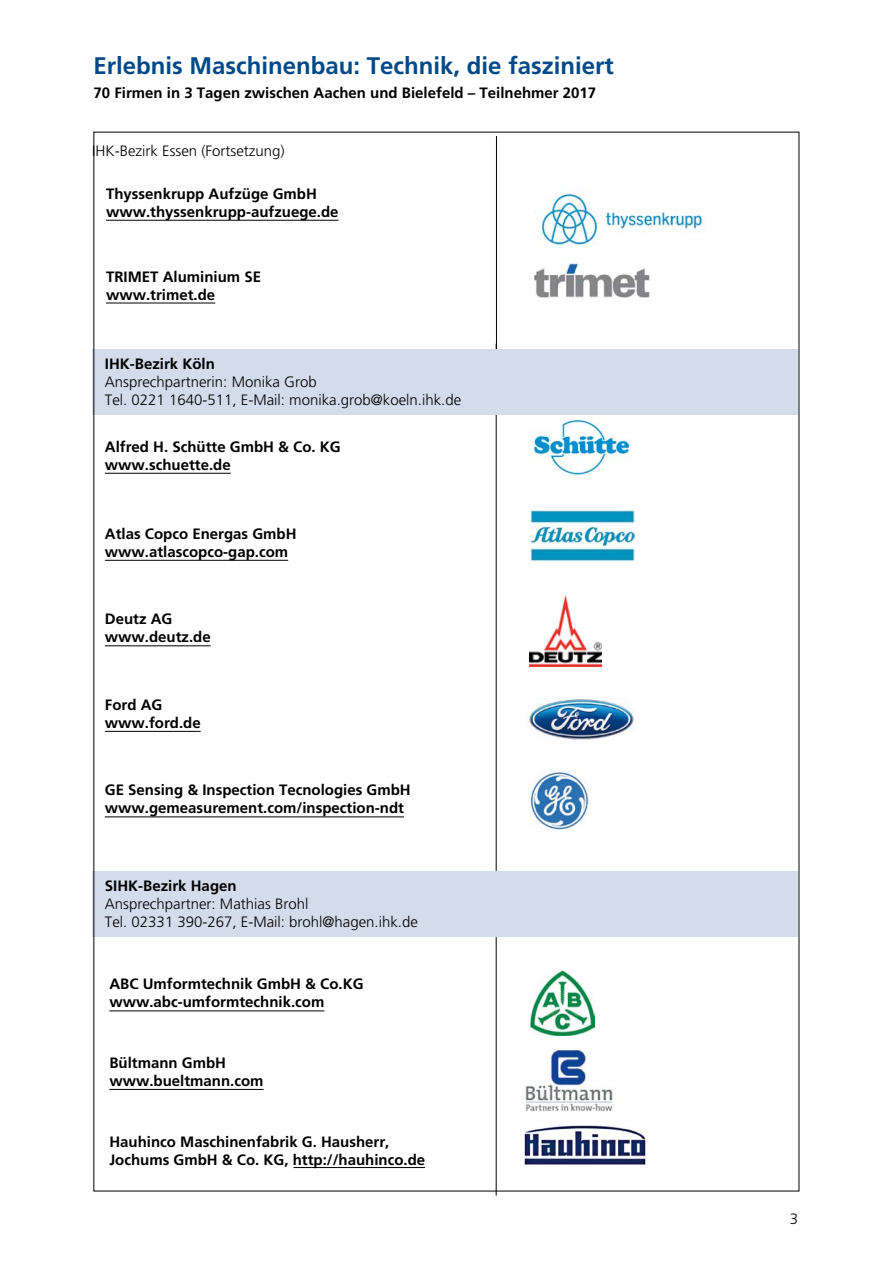
<style>
.page{position:relative;width:893px;height:1263px;background:#fff}
.page>*{position:absolute;margin:0;border:0;box-sizing:border-box;transform-origin:0 0}
.t1{font:700 24px "Frutiger";color:#004988}
.t2{font:700 15px/18px "Frutiger";color:#000}
.t3{font:300 15px/18px "Frutiger";color:#000}
</style>
<div class="page">
<hr style="left:496px;top:136px;width:1px;height:223px;background:#000">
<img style="left:541px;top:187px;width:162px;height:58px">
<img style="left:534px;top:264px;width:116px;height:34px">
<hr style="left:106px;top:220px;width:233px;height:1px;background:#000">
<hr style="left:106px;top:303px;width:109px;height:1px;background:#000">
<hr style="left:496px;top:344px;width:1px;height:851px;background:#000">
<img style="left:529px;top:771px;width:60px;height:59px">
<img style="left:530px;top:595px;width:71px;height:71px">
<img style="left:530px;top:510px;width:104px;height:51px">
<img style="left:525px;top:699px;width:109px;height:41px">
<div style="left:92px;top:349px;width:706px;height:66px;background:#d2dcea"></div>
<hr style="left:105px;top:473px;width:126px;height:1px;background:#000">
<hr style="left:105px;top:560px;width:183px;height:1px;background:#000">
<hr style="left:105px;top:645px;width:106px;height:1px;background:#000">
<hr style="left:105px;top:731px;width:96px;height:1px;background:#000">
<hr style="left:105px;top:816px;width:299px;height:1px;background:#000">
<img style="left:533px;top:419px;width:98px;height:59px">
<div style="left:92px;top:871px;width:706px;height:65px;background:#d2dcea"></div>
<img style="left:530px;top:971px;width:64px;height:64px">
<img style="left:525px;top:1049px;width:88px;height:63px">
<img style="left:524px;top:1125px;width:122px;height:40px">
<hr style="left:109px;top:1010px;width:215px;height:1px;background:#000">
<hr style="left:109px;top:1089px;width:155px;height:1px;background:#000">
<hr style="left:294px;top:1167px;width:131px;height:1px;background:#000">
<h1 class="t1" style="left:94px;top:52px;width:522px">Erlebnis Maschinenbau: Technik, die fasziniert</h1>
<p class="t2" style="left:94px;top:84px;width:504px">70 Firmen in 3 Tagen zwischen Aachen und Bielefeld – Teilnehmer 2017</p>
<p class="t3" style="left:92px;top:142px;width:194px">IHK-Bezirk Essen (Fortsetzung)</p>
<p class="t2" style="left:106px;top:184px;width:234px">Thyssenkrupp Aufzüge GmbH www.thyssenkrupp-aufzuege.de</p>
<p class="t2" style="left:106px;top:267px;width:157px">TRIMET Aluminium SE www.trimet.de</p>
<p class="t2" style="left:105px;top:355px;width:112px">IHK-Bezirk Köln</p>
<p class="t3" style="left:105px;top:373px;width:358px">Ansprechpartnerin: Monika Grob<br>Tel. 0221 1640-511, E-Mail: monika.grob@koeln.ihk.de</p>
<p class="t2" style="left:105px;top:437px;width:237px">Alfred H. Schütte GmbH &amp; Co. KG www.schuette.de</p>
<p class="t2" style="left:105px;top:524px;width:193px">Atlas Copco Energas GmbH www.atlascopco-gap.com</p>
<p class="t2" style="left:105px;top:610px;width:107px">Deutz AG www.deutz.de</p>
<p class="t2" style="left:105px;top:695px;width:97px">Ford AG www.ford.de</p>
<p class="t2" style="left:105px;top:781px;width:307px">GE Sensing &amp; Inspection Tecnologies GmbH www.gemeasurement.com/inspection-ndt</p>
<p class="t2" style="left:105px;top:876px;width:133px">SIHK-Bezirk Hagen</p>
<p class="t3" style="left:105px;top:895px;width:314px">Ansprechpartner: Mathias Brohl<br>Tel. 02331 390-267, E-Mail: brohl@hagen.ihk.de</p>
<p class="t2" style="left:109px;top:975px;width:256px">ABC Umformtechnik GmbH &amp; Co.KG www.abc-umformtechnik.com</p>
<p class="t2" style="left:109px;top:1053px;width:156px">Bültmann GmbH www.bueltmann.com</p>
<p class="t2" style="left:109px;top:1132px;width:317px">Hauhinco Maschinenfabrik G. Hausherr,<br>Jochums GmbH &amp; Co. KG, http://hauhinco.de</p>
<p class="t3" style="left:790px;top:1209px;width:10px">3</p>
</div>
